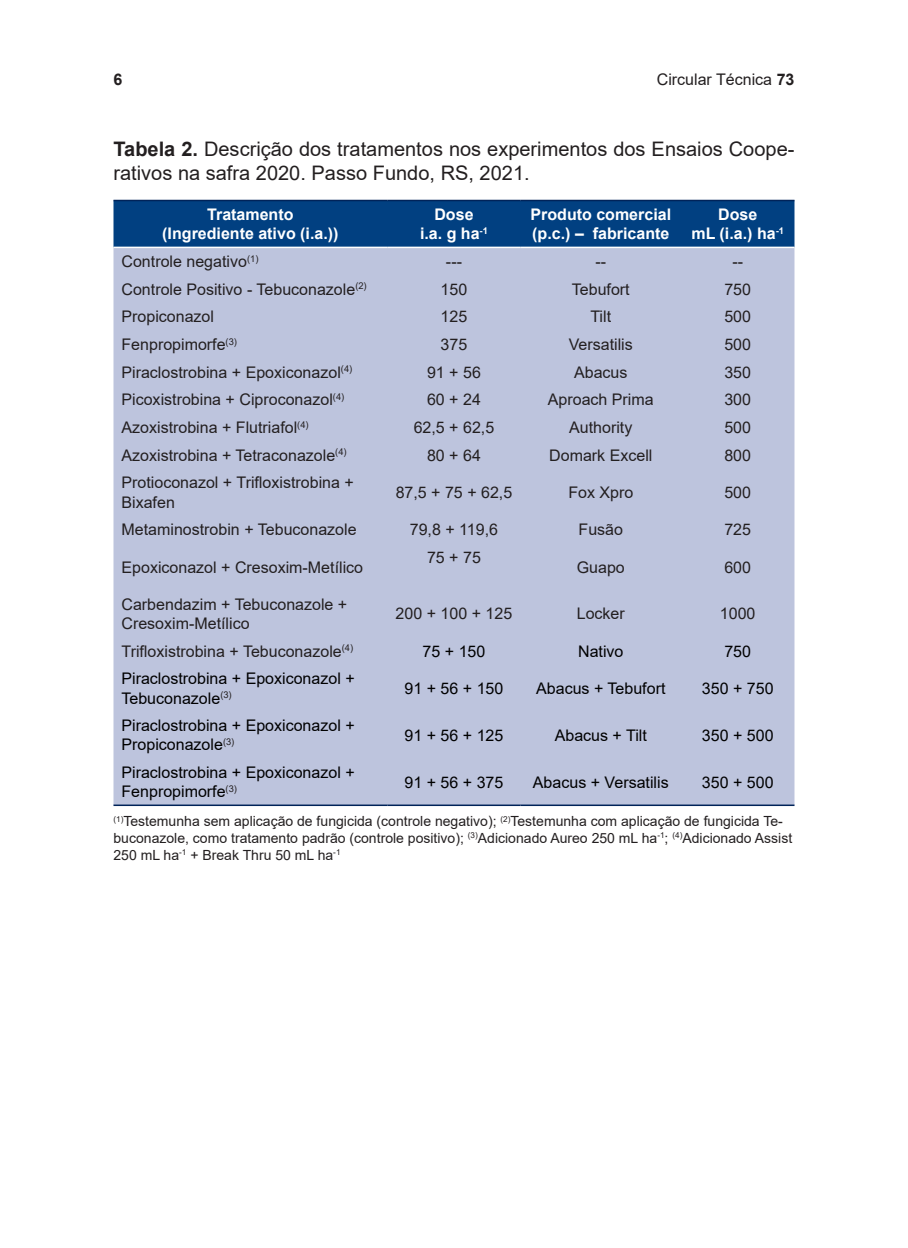
<style>
.page{position:relative;width:908px;height:1248px;background:#fff}
.page>*{position:absolute;margin:0;border:0;box-sizing:border-box;transform-origin:0 0}
.TABELA_TITULO{font:20px/24px "Arial";color:#231f20}
.TABELA_MIOLO{font:16px/19.2px "Arial";color:#231f20}
.TABELA_MIOLO-2{font:16px/19.2px "Arial";color:#000}
.TABELA_CABECA{font:700 16px/19.2px "Arial";color:#fff}
.t1{font:700 16px "Arial";color:#231f20}
.TABELA_FONTE{font:14px/16.8px "Arial";color:#231f20}
.s1{font-weight:700}
</style>
<div class="page">
<div style="left:113px;top:201px;width:681px;height:45px;background:#014081"></div>
<div style="left:113px;top:248px;width:681px;height:556px;background:#bdc4dd"></div>
<hr style="left:113px;top:200px;width:274px;height:1px;background:#002359">
<hr style="left:387px;top:200px;width:133px;height:1px;background:#002359">
<hr style="left:520px;top:200px;width:160px;height:1px;background:#002359">
<hr style="left:680px;top:200px;width:114px;height:1px;background:#002359">
<hr style="left:113px;top:804px;width:274px;height:2px;background:#002359">
<hr style="left:387px;top:804px;width:133px;height:2px;background:#002359">
<hr style="left:520px;top:804px;width:160px;height:2px;background:#002359">
<hr style="left:680px;top:804px;width:114px;height:2px;background:#002359">
<p class="t1" style="left:113px;top:68px;width:10px">6</p>
<p class="TABELA_MIOLO" style="left:656px;top:70px;width:139px">Circular Técnica <span class="s1">73</span></p>
<p class="TABELA_TITULO" style="left:113px;top:137px;width:682px"><span class="s1">Tabela 2.</span> Descrição dos tratamentos nos experimentos dos Ensaios Coope&shy;rativos na safra 2020. Passo Fundo, RS, 2021.</p>
<p class="TABELA_CABECA" style="left:207px;top:205px;width:88px">Tratamento</p>
<p class="TABELA_CABECA" style="left:162px;top:224px;width:178px">(Ingrediente ativo (i.a.))</p>
<p class="TABELA_CABECA" style="left:434px;top:205px;width:41px">Dose</p>
<p class="TABELA_CABECA" style="left:420px;top:224px;width:69px">i.a. g ha<sup>-1</sup></p>
<p class="TABELA_CABECA" style="left:530px;top:205px;width:142px">Produto comercial (p.c.) – fabricante</p>
<p class="TABELA_CABECA" style="left:691px;top:205px;width:94px;text-align:center">Dose<br>mL (i.a.) ha<sup>-1</sup></p>
<p class="TABELA_MIOLO" style="left:121px;top:252px;width:138px">Controle negativo<sup>(1)</sup></p>
<p class="TABELA_MIOLO" style="left:446px;top:252px;width:17px">---</p>
<p class="TABELA_MIOLO" style="left:595px;top:252px;width:12px">--</p>
<p class="TABELA_MIOLO" style="left:732px;top:252px;width:12px">--</p>
<p class="TABELA_MIOLO" style="left:121px;top:279px;width:247px">Controle Positivo - Tebuconazole<sup>(2)</sup></p>
<p class="TABELA_MIOLO" style="left:440px;top:279px;width:28px">150</p>
<p class="TABELA_MIOLO" style="left:571px;top:279px;width:59px">Tebufort</p>
<p class="TABELA_MIOLO" style="left:724px;top:279px;width:28px">750</p>
<p class="TABELA_MIOLO" style="left:121px;top:307px;width:94px">Propiconazol</p>
<p class="TABELA_MIOLO" style="left:440px;top:307px;width:28px">125</p>
<p class="TABELA_MIOLO" style="left:590px;top:307px;width:22px">Tilt</p>
<p class="TABELA_MIOLO" style="left:724px;top:307px;width:28px">500</p>
<p class="TABELA_MIOLO" style="left:121px;top:335px;width:117px">Fenpropimorfe<sup>(3)</sup></p>
<p class="TABELA_MIOLO" style="left:440px;top:335px;width:28px">375</p>
<p class="TABELA_MIOLO" style="left:568px;top:335px;width:66px">Versatilis</p>
<p class="TABELA_MIOLO" style="left:724px;top:335px;width:28px">500</p>
<p class="TABELA_MIOLO" style="left:121px;top:362px;width:232px">Piraclostrobina + Epoxiconazol<sup>(4)</sup></p>
<p class="TABELA_MIOLO" style="left:427px;top:362px;width:55px">91 + 56</p>
<p class="TABELA_MIOLO" style="left:574px;top:362px;width:55px">Abacus</p>
<p class="TABELA_MIOLO" style="left:724px;top:362px;width:28px">350</p>
<p class="TABELA_MIOLO" style="left:121px;top:390px;width:224px">Picoxistrobina + Ciproconazol<sup>(4)</sup></p>
<p class="TABELA_MIOLO" style="left:427px;top:390px;width:55px">60 + 24</p>
<p class="TABELA_MIOLO" style="left:547px;top:390px;width:107px">Aproach Prima</p>
<p class="TABELA_MIOLO" style="left:724px;top:390px;width:28px">300</p>
<p class="TABELA_MIOLO" style="left:121px;top:417px;width:189px">Azoxistrobina + Flutriafol<sup>(4)</sup></p>
<p class="TABELA_MIOLO" style="left:413px;top:417px;width:82px">62,5 + 62,5</p>
<p class="TABELA_MIOLO" style="left:569px;top:417px;width:65px">Authority</p>
<p class="TABELA_MIOLO" style="left:724px;top:417px;width:28px">500</p>
<p class="TABELA_MIOLO" style="left:121px;top:445px;width:227px">Azoxistrobina + Tetraconazole<sup>(4)</sup></p>
<p class="TABELA_MIOLO" style="left:427px;top:445px;width:55px">80 + 64</p>
<p class="TABELA_MIOLO" style="left:549px;top:445px;width:105px">Domark Excell</p>
<p class="TABELA_MIOLO" style="left:724px;top:445px;width:28px">800</p>
<p class="TABELA_MIOLO" style="left:121px;top:473px;width:234px">Protioconazol + Trifloxistrobina +<br>Bixafen</p>
<p class="TABELA_MIOLO" style="left:395px;top:482px;width:118px">87,5 + 75 + 62,5</p>
<p class="TABELA_MIOLO" style="left:568px;top:482px;width:66px">Fox Xpro</p>
<p class="TABELA_MIOLO" style="left:724px;top:482px;width:28px">500</p>
<p class="TABELA_MIOLO" style="left:121px;top:520px;width:236px">Metaminostrobin + Tebuconazole</p>
<p class="TABELA_MIOLO" style="left:409px;top:520px;width:90px">79,8 + 119,6</p>
<p class="TABELA_MIOLO" style="left:578px;top:520px;width:46px">Fusão</p>
<p class="TABELA_MIOLO" style="left:724px;top:520px;width:28px">725</p>
<p class="TABELA_MIOLO" style="left:121px;top:557px;width:243px">Epoxiconazol + Cresoxim-Metílico</p>
<p class="TABELA_MIOLO" style="left:427px;top:547px;width:55px">75 + 75</p>
<p class="TABELA_MIOLO" style="left:576px;top:557px;width:50px">Guapo</p>
<p class="TABELA_MIOLO" style="left:724px;top:557px;width:28px">600</p>
<p class="TABELA_MIOLO" style="left:121px;top:594px;width:227px">Carbendazim + Tebuconazole +<br>Cresoxim-Metílico</p>
<p class="TABELA_MIOLO" style="left:395px;top:604px;width:118px">200 + 100 + 125</p>
<p class="TABELA_MIOLO" style="left:576px;top:604px;width:50px">Locker</p>
<p class="TABELA_MIOLO" style="left:719px;top:604px;width:37px">1000</p>
<p class="TABELA_MIOLO" style="left:121px;top:641px;width:233px">Trifloxistrobina + Tebuconazole<sup>(4)</sup></p>
<p class="TABELA_MIOLO-2" style="left:422px;top:641px;width:64px">75 + 150</p>
<p class="TABELA_MIOLO-2" style="left:578px;top:641px;width:47px">Nativo</p>
<p class="TABELA_MIOLO-2" style="left:724px;top:641px;width:28px">750</p>
<p class="TABELA_MIOLO-2" style="left:121px;top:669px;width:234px">Piraclostrobina + Epoxiconazol +<br>Tebuconazole<sup>(3)</sup></p>
<p class="TABELA_MIOLO-2" style="left:404px;top:678px;width:100px">91 + 56 + 150</p>
<p class="TABELA_MIOLO-2" style="left:536px;top:678px;width:131px">Abacus + Tebufort</p>
<p class="TABELA_MIOLO-2" style="left:701px;top:678px;width:73px">350 + 750</p>
<p class="TABELA_MIOLO-2" style="left:121px;top:715px;width:234px">Piraclostrobina + Epoxiconazol +<br>Propiconazole<sup>(3)</sup></p>
<p class="TABELA_MIOLO-2" style="left:404px;top:725px;width:100px">91 + 56 + 125</p>
<p class="TABELA_MIOLO-2" style="left:554px;top:725px;width:94px">Abacus + Tilt</p>
<p class="TABELA_MIOLO-2" style="left:701px;top:725px;width:73px">350 + 500</p>
<p class="TABELA_MIOLO-2" style="left:121px;top:762px;width:234px">Piraclostrobina + Epoxiconazol +<br>Fenpropimorfe<sup>(3)</sup></p>
<p class="TABELA_MIOLO-2" style="left:404px;top:772px;width:100px">91 + 56 + 375</p>
<p class="TABELA_MIOLO-2" style="left:532px;top:772px;width:137px">Abacus + Versatilis</p>
<p class="TABELA_MIOLO-2" style="left:701px;top:772px;width:73px">350 + 500</p>
<p class="TABELA_FONTE" style="left:113px;top:812px;width:680px"><sup>(1)</sup>Testemunha sem aplicação de fungicida (controle negativo); <sup>(2)</sup>Testemunha com aplicação de fungicida Te&shy;buconazole, como tratamento padrão (controle positivo); <sup>(3)</sup>Adicionado Aureo 250 mL ha<sup>-1</sup>; <sup>(4)</sup>Adicionado Assist<br>250 mL ha<sup>-1</sup> + Break Thru 50 mL ha<sup>-1</sup></p>
</div>
